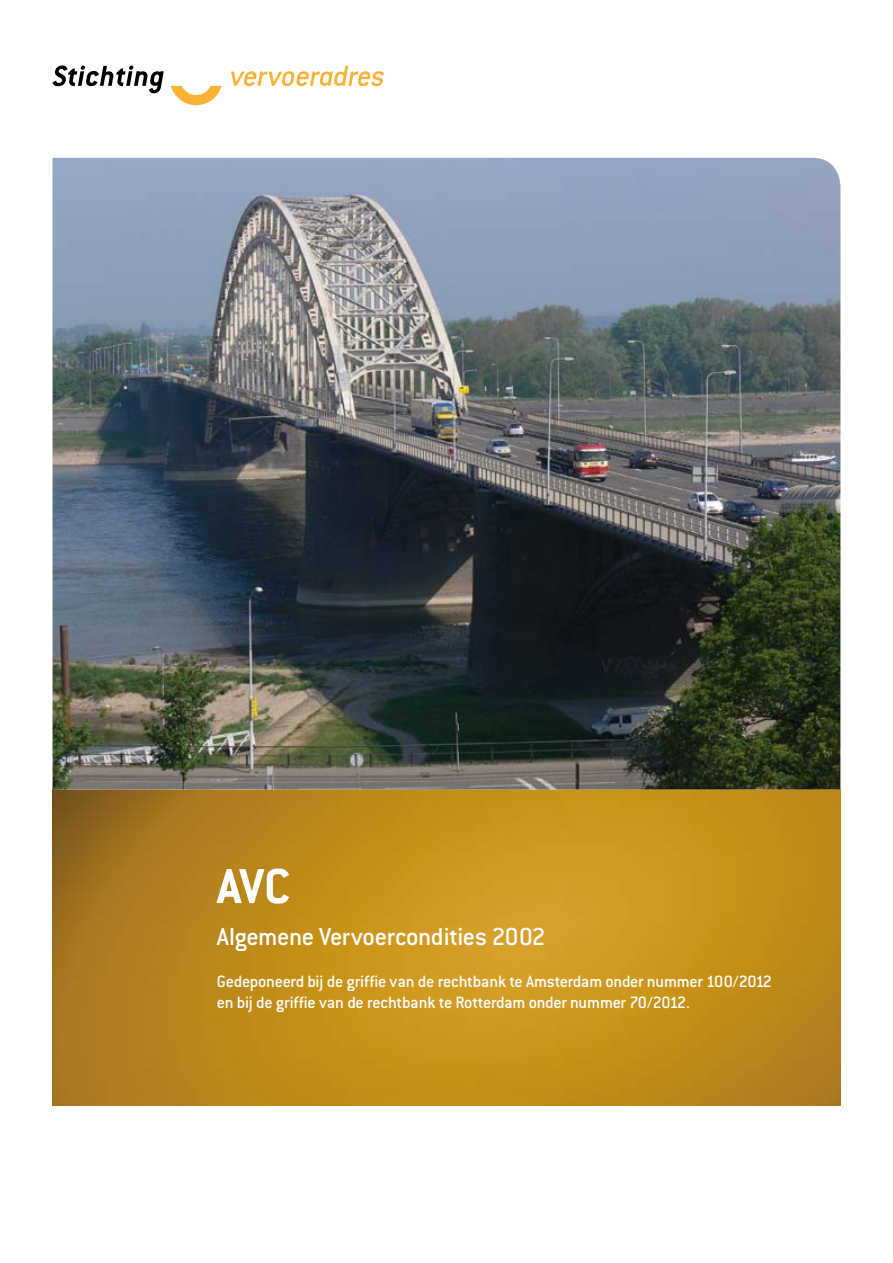
<style>
.page{position:relative;width:893px;height:1263px;background:#fff}
.page>*{position:absolute;margin:0;border:0;box-sizing:border-box;transform-origin:0 0}
.t1{font:700 54px "Conduit ITC";color:#fff}
.t2{font:500 27px "Conduit ITC";letter-spacing:-.015em;color:#fff}
.t3{font:500 18px/21px "Conduit ITC";letter-spacing:-.015em;color:#fff}
</style>
<div class="page">
<svg style="left:231px;top:66px;width:153px;height:20px"></svg>
<svg style="left:53px;top:66px;width:111px;height:27px"></svg>
<svg style="left:171px;top:86px;width:51px;height:19px"></svg>
<img style="left:53px;top:789px;width:787px;height:316px">
<img style="left:53px;top:158px;width:787px;height:631px">
<h1 class="t1" style="left:217px;top:855px;width:75px">AVC</h1>
<h2 class="t2" style="left:217px;top:921px;width:330px">Algemene Vervoercondities 2002</h2>
<p class="t3" style="left:217px;top:971px;width:557px">Gedeponeerd bij de griffie van de rechtbank te Amsterdam onder nummer 100/2012 en bij de griffie van de rechtbank te Rotterdam onder nummer 70/2012.</p>
</div>
